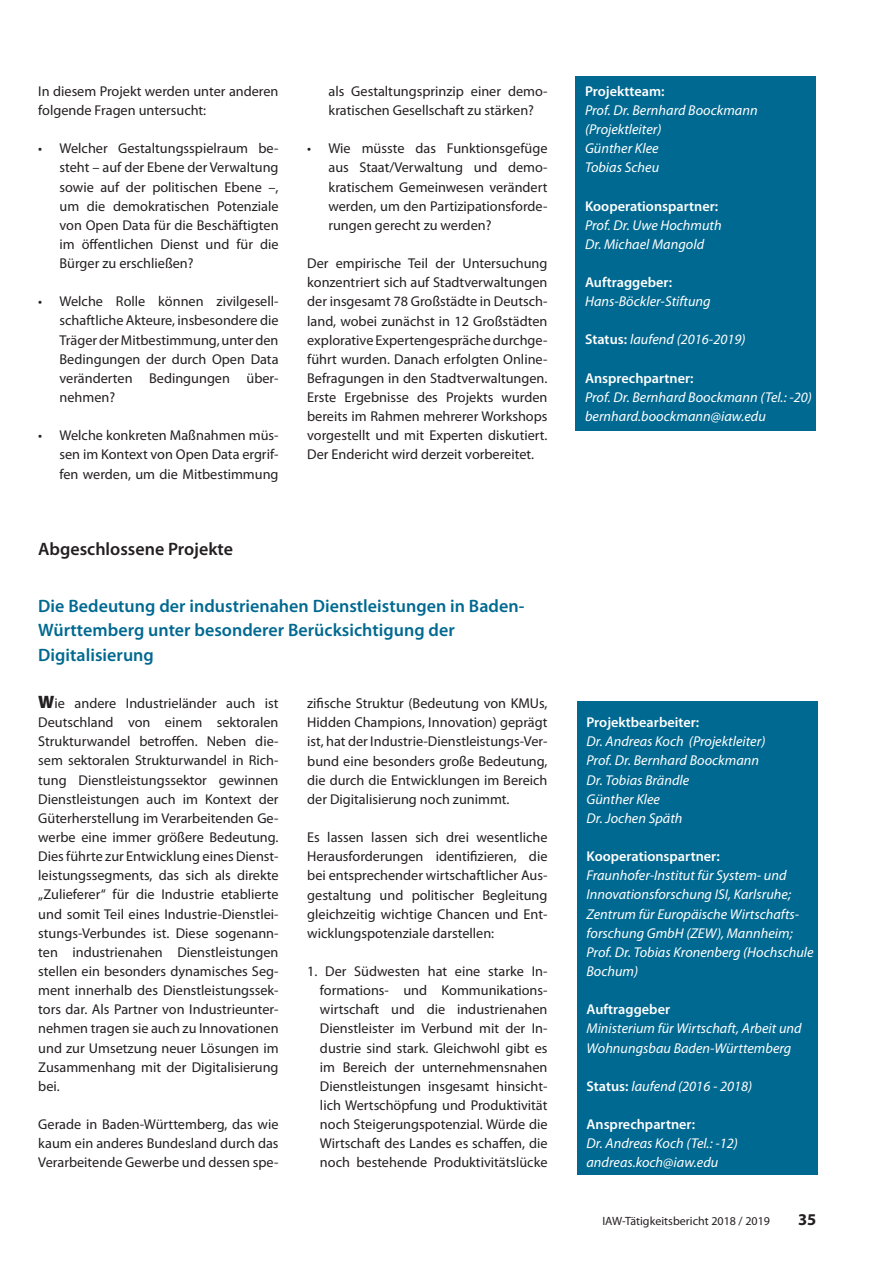
<style>
.page{position:relative;width:893px;height:1263px;background:#fff}
.page>*{position:absolute;margin:0;border:0;box-sizing:border-box;transform-origin:0 0}
.t1{font:600 18px/24.3px "Myriad Pro";color:#006991}
.t2{font:600 18px "Myriad Pro";color:#231f20}
.t3{font:700 16.5px "Myriad Pro";color:#231f20}
.t4{font:14.25px/19.2px "Myriad Pro";color:#231f20;text-align:justify}
.t5{font:italic 14.25px/19.2px "Myriad Pro";color:#fff}
.t6{font:600 14.25px "Myriad Pro";color:#fff}
.t7{font:12px "Myriad Pro";color:#231f20}
.s1{font-weight:900;font-size:18px}
.s2{font-weight:600;font-style:normal}
</style>
<div class="page">
<div style="left:575px;top:77px;width:241px;height:354px;background:#006991"></div>
<div style="left:577px;top:701px;width:241px;height:473px;background:#006991"></div>
<p class="t4" style="left:38px;top:81px;width:242px">In diesem Projekt werden unter anderen folgende Fragen untersucht:</p>
<p class="t4" style="left:60px;top:139px;width:221px;text-indent:-21px">• Welcher Gestaltungsspielraum be&shy;steht – auf der Ebene der Verwaltung sowie auf der politischen Ebene –, um die demokratischen Potenziale von Open Data für die Beschäftigten im öffentlichen Dienst und für die Bürger zu erschließen?</p>
<p class="t4" style="left:60px;top:292px;width:221px;text-indent:-21px">• Welche Rolle können zivilgesell&shy;schaftliche Akteure, insbesondere die Träger der Mitbestimmung, unter den Bedingungen der durch Open Data veränderten Bedingungen über&shy;nehmen?</p>
<p class="t4" style="left:60px;top:426px;width:221px;text-indent:-21px">• Welche konkreten Maßnahmen müs&shy;sen im Kontext von Open Data ergrif&shy;fen werden, um die Mitbestimmung</p>
<p class="t2" style="left:38px;top:537px;width:196px">Abgeschlossene Projekte</p>
<p class="t4" style="left:328px;top:81px;width:221px">als Gestaltungsprinzip einer demo&shy;kratischen Gesellschaft zu stärken?</p>
<p class="t4" style="left:328px;top:139px;width:221px;text-indent:-21px">• Wie müsste das Funktionsgefüge aus Staat/Verwaltung und demo&shy;kratischem Gemeinwesen verändert werden, um den Partizipationsforde&shy;rungen gerecht zu werden?</p>
<p class="t4" style="left:307px;top:253px;width:242px">Der empirische Teil der Untersuchung konzentriert sich auf Stadtverwaltungen der insgesamt 78 Großstädte in Deutsch&shy;land, wobei zunächst in 12 Großstädten explorative Expertengespräche durchge&shy;führt wurden. Danach erfolgten Online-Befragungen in den Stadtverwaltungen.<br>Erste Ergebnisse des Projekts wurden bereits im Rahmen mehrerer Workshops vorgestellt und mit Experten diskutiert.<br>Der Endericht wird derzeit vorbereitet.</p>
<p class="t1" style="left:38px;top:593px;width:488px">Die Bedeutung der industrienahen Dienstleistungen in Baden-<br>Württemberg unter besonderer Berücksichtigung der<br>Digitalisierung</p>
<p class="t4" style="left:38px;top:693px;width:242px"><span class="s1">W</span>ie andere Industrieländer auch ist Deutschland von einem sektoralen Strukturwandel betroffen. Neben die&shy;sem sektoralen Strukturwandel in Rich&shy;tung Dienstleistungssektor gewinnen Dienstleistungen auch im Kontext der Güterherstellung im Verarbeitenden Ge&shy;werbe eine immer größere Bedeutung.<br>Dies führte zur Entwicklung eines Dienst&shy;leistungssegments, das sich als direkte „Zulieferer“ für die Industrie etablierte und somit Teil eines Industrie-Dienstlei&shy;stungs-Verbundes ist. Diese sogenann&shy;ten industrienahen Dienstleistungen stellen ein besonders dynamisches Seg&shy;ment innerhalb des Dienstleistungssek&shy;tors dar. Als Partner von Industrieunter&shy;nehmen tragen sie auch zu Innovationen und zur Umsetzung neuer Lösungen im Zusammenhang mit der Digitalisierung bei.</p>
<p class="t4" style="left:38px;top:1114px;width:242px">Gerade in Baden-Württemberg, das wie kaum ein anderes Bundesland durch das Verarbeitende Gewerbe und dessen spe-</p>
<p class="t4" style="left:307px;top:693px;width:242px">zifische Struktur (Bedeutung von KMUs, Hidden Champions, Innovation) geprägt ist, hat der Industrie-Dienstleistungs-Ver&shy;bund eine besonders große Bedeutung, die durch die Entwicklungen im Bereich der Digitalisierung noch zunimmt.</p>
<p class="t4" style="left:307px;top:827px;width:242px">Es lassen lassen sich drei wesentliche Herausforderungen identifizieren, die bei entsprechender wirtschaftlicher Aus&shy;gestaltung und politischer Begleitung gleichzeitig wichtige Chancen und Ent&shy;wicklungspotenziale darstellen:</p>
<p class="t4" style="left:320px;top:961px;width:229px;text-indent:-13px">1. Der Südwesten hat eine starke In&shy;formations- und Kommunikations&shy;wirtschaft und die industrienahen Dienstleister im Verbund mit der In&shy;dustrie sind stark. Gleichwohl gibt es im Bereich der unternehmensnahen Dienstleistungen insgesamt hinsicht&shy;lich Wertschöpfung und Produktivität noch Steigerungspotenzial. Würde die Wirtschaft des Landes es schaffen, die noch bestehende Produktivitätslücke</p>
<p class="t6" style="left:585px;top:82px;width:81px">Projektteam:</p>
<p class="t5" style="left:585px;top:100px;width:174px">Prof. Dr. Bernhard Boockmann (Projektleiter)<br>Günther Klee<br>Tobias Scheu</p>
<p class="t6" style="left:585px;top:197px;width:135px">Kooperationspartner:</p>
<p class="t5" style="left:585px;top:215px;width:138px">Prof. Dr. Uwe Hochmuth<br>Dr. Michael Mangold</p>
<p class="t6" style="left:585px;top:273px;width:89px">Auftraggeber:</p>
<p class="t5" style="left:585px;top:292px;width:127px">Hans-Böckler-Stiftung</p>
<p class="t5" style="left:585px;top:330px;width:162px"><span class="s2">Status:</span> laufend (2016-2019)</p>
<p class="t6" style="left:585px;top:369px;width:110px">Ansprechpartner:</p>
<p class="t5" style="left:585px;top:387px;width:228px">Prof. Dr. Bernhard Boockmann (Tel.: -20) bernhard.boockmann@iaw.edu</p>
<p class="t6" style="left:586px;top:713px;width:114px">Projektbearbeiter:</p>
<p class="t5" style="left:586px;top:732px;width:180px">Dr. Andreas Koch (Projektleiter)<br>Prof. Dr. Bernhard Boockmann<br>Dr. Tobias Brändle<br>Günther Klee<br>Dr. Jochen Späth</p>
<p class="t6" style="left:586px;top:847px;width:135px">Kooperationspartner:</p>
<p class="t5" style="left:586px;top:866px;width:229px">Fraunhofer-Institut für System- und Innovationsforschung ISI, Karlsruhe; Zentrum für Europäische Wirtschafts&shy;forschung GmbH (ZEW), Mannheim; Prof. Dr. Tobias Kronenberg (Hochschule Bochum)</p>
<p class="t6" style="left:586px;top:1000px;width:85px">Auftraggeber</p>
<p class="t5" style="left:586px;top:1019px;width:217px">Ministerium für Wirtschaft, Arbeit und<br>Wohnungsbau Baden-Württemberg</p>
<p class="t5" style="left:586px;top:1076px;width:167px"><span class="s2">Status:</span> laufend (2016 - 2018)</p>
<p class="t6" style="left:586px;top:1115px;width:110px">Ansprechpartner:</p>
<p class="t5" style="left:586px;top:1133px;width:153px">Dr. Andreas Koch (Tel.: -12) andreas.koch@iaw.edu</p>
<p class="t7" style="left:602px;top:1213px;width:169px">IAW-Tätigkeitsbericht 2018 / 2019</p>
<p class="t3" style="left:798px;top:1208px;width:20px">35</p>
</div>
